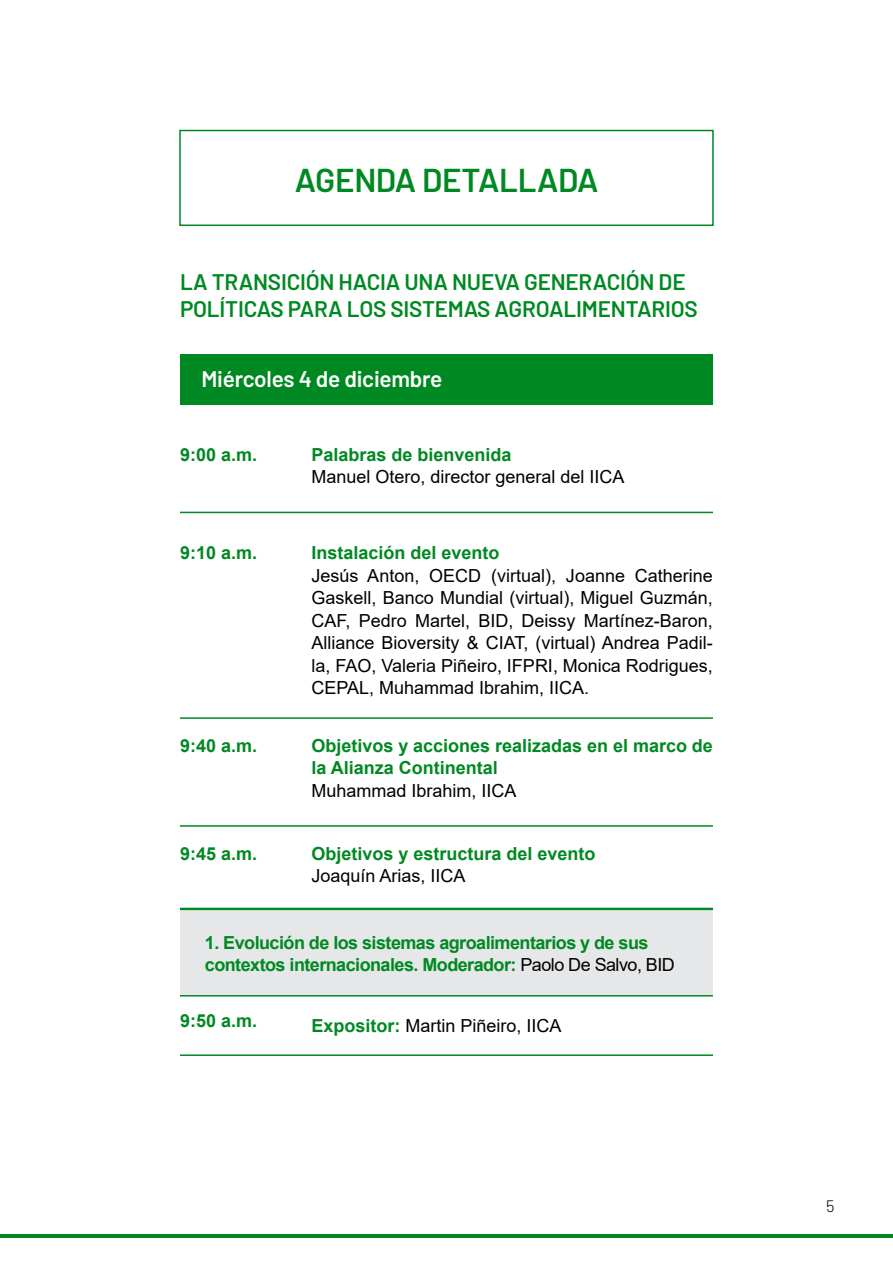
<style>
.page{position:relative;width:893px;height:1263px;background:#fff}
.page>*{position:absolute;margin:0;border:0;box-sizing:border-box;transform-origin:0 0}
.t1{font:600 33px "Barlow";letter-spacing:-.01em;color:#008922}
.t2{font:600 22.5px/27px "Barlow";letter-spacing:-.01em;color:#008922}
.t3{font:600 22.5px "Barlow";letter-spacing:-.01em;color:#fff}
.t4{font:18px/22.5px "Arial";color:#000;text-align:justify}
.t5{font:700 18px/22.5px "Arial";color:#008922}
.t6{font:700 18px/22.5px "Arial";letter-spacing:-.03em;color:#008922}
.t7{font:300 16.5px "Barlow";color:#000}
.s1{font-weight:400;color:#000}
.s2{font-weight:700;color:#008922}
</style>
<div class="page">
<hr style="left:0;top:1234px;width:893px;height:4px;background:#008922">
<div style="left:180px;top:908px;width:533px;height:87px;background:#e6e7e8"></div>
<div style="left:180px;top:354px;width:533px;height:50px;background:#008922"></div>
<div style="left:179px;top:130px;width:535px;height:96px;border:2px solid #008922"></div>
<hr style="left:180px;top:512px;width:533px;height:1px;background:#008922">
<hr style="left:180px;top:825px;width:533px;height:2px;background:#008922">
<hr style="left:180px;top:908px;width:533px;height:2px;background:#008922">
<hr style="left:180px;top:995px;width:533px;height:1px;background:#008922">
<hr style="left:180px;top:1054px;width:533px;height:2px;background:#008922">
<hr style="left:180px;top:717px;width:533px;height:2px;background:#008922">
<h1 class="t1" style="left:295px;top:156px;width:305px">AGENDA DETALLADA</h1>
<p class="t2" style="left:180px;top:267px;width:519px">LA TRANSICIÓN HACIA UNA NUEVA GENERACIÓN DE<br>POLÍTICAS PARA LOS SISTEMAS AGROALIMENTARIOS</p>
<p class="t3" style="left:201px;top:363px;width:243px">Miércoles 4 de diciembre</p>
<p class="t5" style="left:180px;top:443px;width:79px">9:00 a.m.</p>
<p class="t5" style="left:311px;top:443px;width:202px">Palabras de bienvenida</p>
<p class="t4" style="left:311px;top:465px;width:315px">Manuel Otero, director general del IICA</p>
<p class="t5" style="left:180px;top:542px;width:79px">9:10 a.m.</p>
<p class="t5" style="left:311px;top:542px;width:190px">Instalación del evento</p>
<p class="t4" style="left:311px;top:564px;width:403px">Jesús Anton, OECD (virtual), Joanne Catherine Gaskell, Banco Mundial (virtual), Miguel Guzmán, CAF, Pedro Martel, BID, Deissy Martínez-Baron, Alliance Bioversity &amp; CIAT, (virtual) Andrea Padil&shy;la, FAO, Valeria Piñeiro, IFPRI, Monica Rodrigues, CEPAL, Muhammad Ibrahim, IICA.</p>
<p class="t5" style="left:180px;top:734px;width:79px">9:40 a.m.</p>
<p class="t5" style="left:180px;top:842px;width:79px">9:45 a.m.</p>
<p class="t5" style="left:311px;top:734px;width:403px">Objetivos y acciones realizadas en el marco de la Alianza Continental</p>
<p class="t4" style="left:311px;top:779px;width:207px">Muhammad Ibrahim, IICA</p>
<p class="t5" style="left:311px;top:842px;width:286px">Objetivos y estructura del evento</p>
<p class="t4" style="left:311px;top:864px;width:156px">Joaquín Arias, IICA</p>
<p class="t6" style="left:205px;top:931px;width:471px">1. Evolución de los sistemas agroalimentarios y de sus contextos internacionales. Moderador: <span class="s1">Paolo De Salvo, BID</span></p>
<p class="t5" style="left:180px;top:1010px;width:79px">9:50 a.m.</p>
<p class="t4" style="left:311px;top:1014px;width:252px"><span class="s2">Expositor:</span> Martin Piñeiro, IICA</p>
<p class="t7" style="left:826px;top:1194px;width:10px">5</p>
</div>
